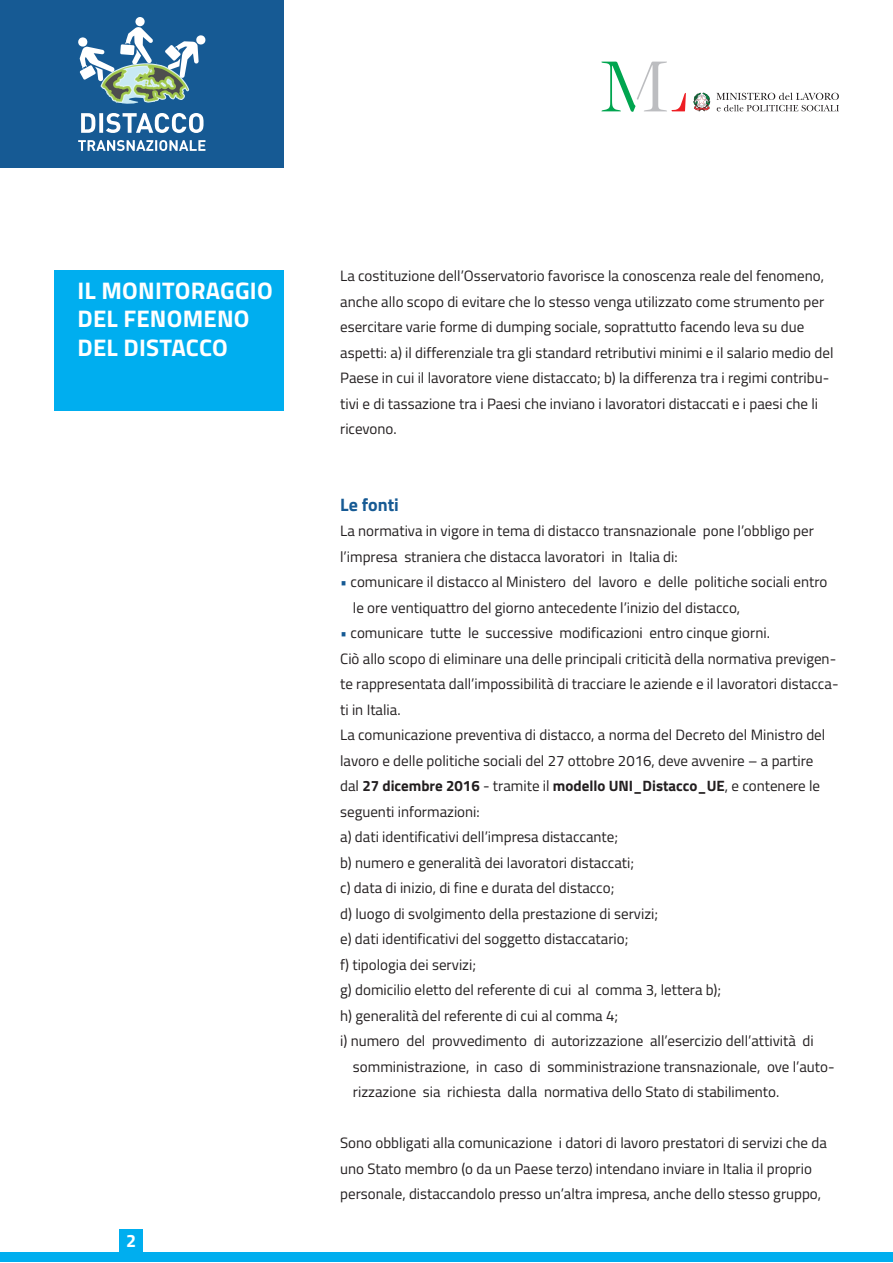
<style>
.page{position:relative;width:893px;height:1263px;background:#fff}
.page>*{position:absolute;margin:0;border:0;box-sizing:border-box;transform-origin:0 0}
.t1{font:700 24px/28.8px "Titillium";letter-spacing:.01em;color:#fff}
.t2{font:700 18px "Titillium";color:#165a94}
.t3{font:700 18px "Titillium";color:#fff}
.t4{font:15px/25.5px "Titillium";color:#231f20}
.s1{color:#165a94}
.s2{font-weight:700}
</style>
<div class="page">
<div style="left:54px;top:270px;width:230px;height:140px;background:#00aeef"></div>
<svg style="left:601px;top:62px;width:85px;height:50px"></svg>
<svg style="left:716px;top:93px;width:123px;height:18px"></svg>
<svg style="left:693px;top:93px;width:17px;height:18px"></svg>
<div style="left:1px;top:1252px;width:892px;height:10px;background:#00aeef"></div>
<div style="left:119px;top:1229px;width:24px;height:24px;background:#00aeef"></div>
<div style="left:0;top:0;width:284px;height:168px;background:#165a94"></div>
<svg style="left:78px;top:140px;width:127px;height:11px"></svg>
<svg style="left:81px;top:113px;width:123px;height:20px"></svg>
<svg style="left:78px;top:17px;width:128px;height:87px"></svg>
<h1 class="t1" style="left:78px;top:275px;width:184px">IL MONITORAGGIO<br>DEL FENOM</h1>
<h1 class="t1" style="left:78px;top:303px;width:156px;text-align:right">ENO<br>DEL DISTACCO</h1>
<p class="t3" style="left:126px;top:1227px;width:12px">2</p>
<p class="t4" style="left:340px;top:263px;width:495px">La costituzione dell’Osservatorio favorisce la conoscenza reale del fenomeno, anche allo scopo di evitare che lo stesso venga utilizzato come strumento per esercitare varie forme di dumping sociale, soprattutto facendo leva su due aspetti: a) il differenziale tra gli standard retributivi minimi e il salario medio del Paese in cui il lavoratore viene distaccato; b) la differenza tra i regimi contribu&shy;tivi e di tassazione tra i Paesi che inviano i lavoratori distaccati e i paesi che li ricevono.</p>
<p class="t2" style="left:340px;top:491px;width:60px">LE FONTI</p>
<p class="t4" style="left:340px;top:518px;width:475px">La normativa in vigore in tema di distacco transnazionale pone l’obbligo per l’impresa straniera che distacca lavoratori in Italia di:</p>
<p class="t4" style="left:353px;top:569px;width:476px;text-indent:-13px"><span class="s1">•</span> comunicare il distacco al Ministero del lavoro e delle politiche sociali entro le ore ventiquattro del giorno antecedente l’inizio del distacco,</p>
<p class="t4" style="left:340px;top:620px;width:500px"><span class="s1">•</span> comunicare tutte le successive modificazioni entro cinque giorni.<br>Ciò allo scopo di eliminare una delle principali criticità della normativa previgen&shy;te rappresentata dall’impossibilità di tracciare le aziende e il lavoratori distacca&shy;ti in Italia.<br>La comunicazione preventiva di distacco, a norma del Decreto del Ministro del lavoro e delle politiche sociali del 27 ottobre 2016, deve avvenire – a partire<br>dal <span class="s2">27 DICEMBRE 2016</span> - tramite il <span class="s2">MODELLO UNI_DISTACCO_UE</span>, e contenere le seguenti informazioni:<br>a) dati identificativi dell’impresa distaccante;<br>b) numero e generalità dei lavoratori distaccati;<br>c) data di inizio, di fine e durata del distacco;<br>d) luogo di svolgimento della prestazione di servizi;<br>e) dati identificativi del soggetto distaccatario;<br>f) tipologia dei servizi;<br>g) domicilio eletto del referente di cui al comma 3, lettera b);<br>h) generalità del referente di cui al comma 4;<br>i) numero del provvedimento di autorizzazione all’esercizio dell’attività di</p>
<p class="t4" style="left:353px;top:1053px;width:483px">somministrazione, in caso di somministrazione transnazionale, ove l’auto&shy;rizzazione sia richiesta dalla normativa dello Stato di stabilimento.</p>
<p class="t4" style="left:340px;top:1130px;width:488px">Sono obbligati alla comunicazione i datori di lavoro prestatori di servizi che da uno Stato membro (o da un Paese terzo) intendano inviare in Italia il proprio personale, distaccandolo presso un’altra impresa, anche dello stesso gruppo,</p>
</div>
